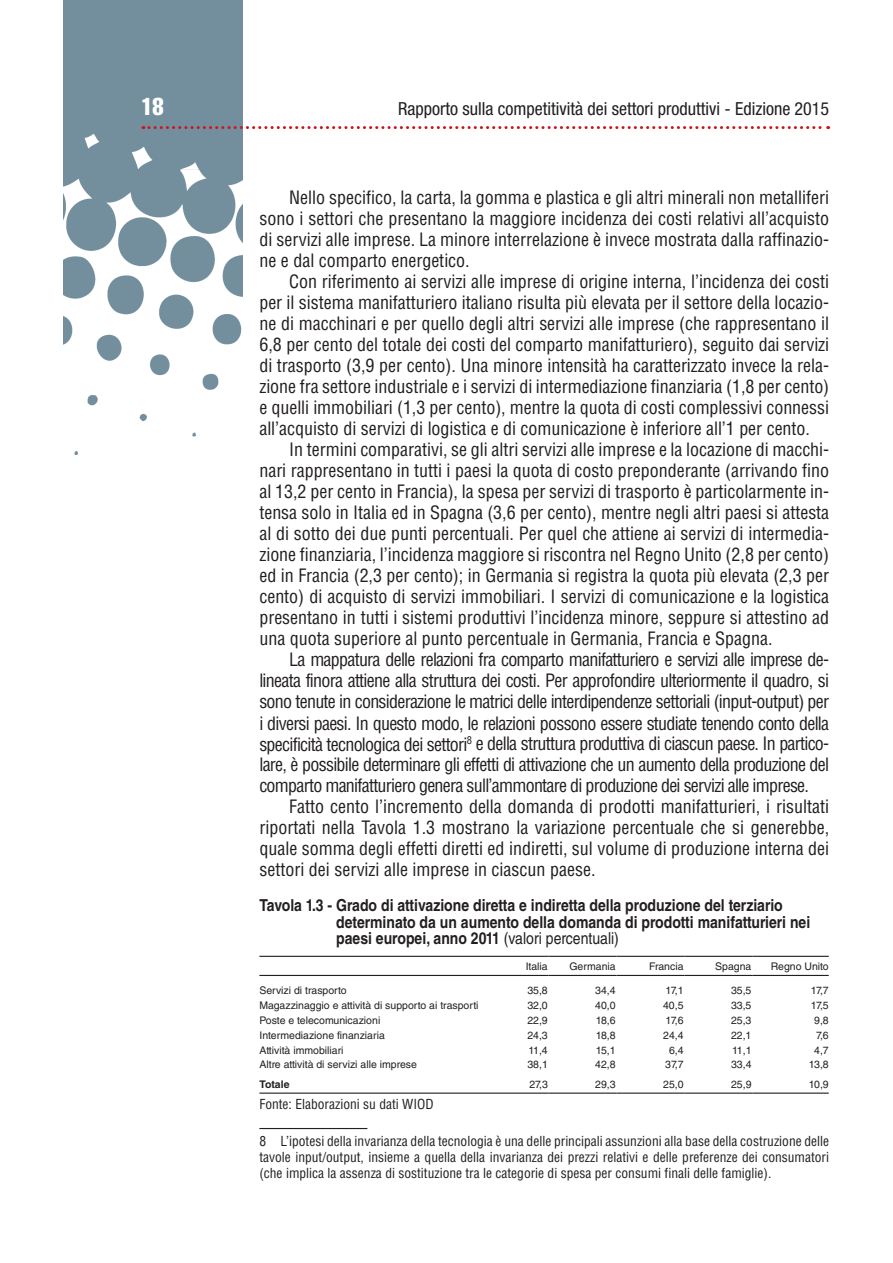
<style>
.page{position:relative;width:893px;height:1263px;background:#fff}
.page>*{position:absolute;margin:0;border:0;box-sizing:border-box;transform-origin:0 0}
.t1{font:24px "Helvetica LT Std Comp";color:#fff}
.t2{font:condensed 18px/21px "Helvetica LT Std";color:#231f20;text-align:justify}
.t3{font:condensed 18px "Helvetica Neue LT Std";color:#231f20}
.t4{font:700 16.5px/16.5px "Helvetica LT Std";color:#231f20;scale:.85 1}
.t5{font:condensed 13.5px/16.2px "Helvetica LT Std";color:#231f20;text-align:justify}
.t6{font:10.5px "Helvetica LT Std";color:#231f20}
.t7{font:700 10.5px "Helvetica LT Std";color:#231f20}
.s1{font-weight:400}
</style>
<div class="page">
<img style="left:64px;top:0;width:178px;height:454px">
<svg style="left:143px;top:126px;width:686px;height:3px"></svg>
<hr style="left:259px;top:1128px;width:108px;height:1px;background:#231f20">
<hr style="left:259px;top:956px;width:230px;height:1px;background:#231f20">
<hr style="left:489px;top:956px;width:60px;height:1px;background:#231f20">
<hr style="left:549px;top:956px;width:67px;height:1px;background:#231f20">
<hr style="left:616px;top:956px;width:68px;height:1px;background:#231f20">
<hr style="left:684px;top:956px;width:68px;height:1px;background:#231f20">
<hr style="left:752px;top:956px;width:77px;height:1px;background:#231f20">
<hr style="left:259px;top:975px;width:230px;height:1px;background:#231f20">
<hr style="left:489px;top:975px;width:60px;height:1px;background:#231f20">
<hr style="left:549px;top:975px;width:67px;height:1px;background:#231f20">
<hr style="left:616px;top:975px;width:68px;height:1px;background:#231f20">
<hr style="left:684px;top:975px;width:68px;height:1px;background:#231f20">
<hr style="left:752px;top:975px;width:77px;height:1px;background:#231f20">
<hr style="left:259px;top:1092px;width:230px;height:2px;background:#231f20">
<hr style="left:489px;top:1092px;width:60px;height:2px;background:#231f20">
<hr style="left:549px;top:1092px;width:67px;height:2px;background:#231f20">
<hr style="left:616px;top:1092px;width:68px;height:2px;background:#231f20">
<hr style="left:684px;top:1092px;width:68px;height:2px;background:#231f20">
<hr style="left:752px;top:1092px;width:77px;height:2px;background:#231f20">
<h1 class="t1" style="left:141px;top:91px;width:24px">18</h1>
<p class="t3" style="left:398px;top:98px;width:433px">Rapporto sulla competitività dei settori produttivi - Edizione 2015</p>
<p class="t2" style="left:259px;top:187px;width:571px;text-indent:30px">Nello specifico, la carta, la gomma e plastica e gli altri minerali non metalliferi sono i settori che presentano la maggiore incidenza dei costi relativi all’acquisto di servizi alle imprese. La minore interrelazione è invece mostrata dalla raffinazio&shy;ne e dal comparto energetico.</p>
<p class="t2" style="left:259px;top:271px;width:571px;text-indent:30px">Con riferimento ai servizi alle imprese di origine interna, l’incidenza dei costi per il sistema manifatturiero italiano risulta più elevata per il settore della locazio&shy;ne di macchinari e per quello degli altri servizi alle imprese (che rappresentano il 6,8 per cento del totale dei costi del comparto manifatturiero), seguito dai servizi di trasporto (3,9 per cento). Una minore intensità ha caratterizzato invece la rela&shy;zione fra settore industriale e i servizi di intermediazione finanziaria (1,8 per cento) e quelli immobiliari (1,3 per cento), mentre la quota di costi complessivi connessi all’acquisto di servizi di logistica e di comunicazione è inferiore all’1 per cento.</p>
<p class="t2" style="left:259px;top:439px;width:571px;text-indent:30px">In termini comparativi, se gli altri servizi alle imprese e la locazione di macchi&shy;nari rappresentano in tutti i paesi la quota di costo preponderante (arrivando fino al 13,2 per cento in Francia), la spesa per servizi di trasporto è particolarmente in&shy;tensa solo in Italia ed in Spagna (3,6 per cento), mentre negli altri paesi si attesta al di sotto dei due punti percentuali. Per quel che attiene ai servizi di intermedia&shy;zione finanziaria, l’incidenza maggiore si riscontra nel Regno Unito (2,8 per cento) ed in Francia (2,3 per cento); in Germania si registra la quota più elevata (2,3 per cento) di acquisto di servizi immobiliari. I servizi di comunicazione e la logistica presentano in tutti i sistemi produttivi l’incidenza minore, seppure si attestino ad una quota superiore al punto percentuale in Germania, Francia e Spagna.</p>
<p class="t2" style="left:259px;top:649px;width:571px;text-indent:30px">La mappatura delle relazioni fra comparto manifatturiero e servizi alle imprese de&shy;lineata finora attiene alla struttura dei costi. Per approfondire ulteriormente il quadro, si sono tenute in considerazione le matrici delle interdipendenze settoriali (input-output) per i diversi paesi. In questo modo, le relazioni possono essere studiate tenendo conto della specificità tecnologica dei settori<sup>8</sup> e della struttura produttiva di ciascun paese. In partico&shy;lare, è possibile determinare gli effetti di attivazione che un aumento della produzione del comparto manifatturiero genera sull’ammontare di produzione dei servizi alle imprese.</p>
<p class="t2" style="left:259px;top:796px;width:571px;text-indent:30px">Fatto cento l’incremento della domanda di prodotti manifatturieri, i risultati riportati nella Tavola 1.3 mostrano la variazione percentuale che si generebbe, quale somma degli effetti diretti ed indiretti, sul volume di produzione interna dei settori dei servizi alle imprese in ciascun paese.</p>
<p class="t4" style="left:336px;top:897px;width:559px;text-indent:-77px">Tavola 1.3 - Grado di attivazione diretta e indiretta della produzione del terziario determinato da un aumento della domanda di prodotti manifatturieri nei paesi europei, anno 2011 <span class="s1">(valori percentuali)</span></p>
<p class="t6" style="left:526px;top:960px;width:24px">Italia</p>
<p class="t6" style="left:569px;top:960px;width:48px">Germania</p>
<p class="t6" style="left:649px;top:960px;width:36px">Francia</p>
<p class="t6" style="left:715px;top:960px;width:38px">Spagna</p>
<p class="t6" style="left:771px;top:960px;width:59px">Regno Unito</p>
<p class="t6" style="left:259px;top:984px;width:89px">Servizi di trasporto</p>
<p class="t6" style="left:527px;top:984px;width:22px">35,8</p>
<p class="t6" style="left:595px;top:984px;width:22px">34,4</p>
<p class="t6" style="left:666px;top:984px;width:20px">17,1</p>
<p class="t6" style="left:731px;top:984px;width:22px">35,5</p>
<p class="t6" style="left:811px;top:984px;width:20px">17,7</p>
<p class="t6" style="left:259px;top:999px;width:221px">Magazzinaggio e attività di supporto ai trasporti</p>
<p class="t6" style="left:527px;top:999px;width:22px">32,0</p>
<p class="t6" style="left:595px;top:999px;width:22px">40,0</p>
<p class="t6" style="left:663px;top:999px;width:22px">40,5</p>
<p class="t6" style="left:731px;top:999px;width:22px">33,5</p>
<p class="t6" style="left:811px;top:999px;width:20px">17,5</p>
<p class="t6" style="left:259px;top:1014px;width:122px">Poste e telecomunicazioni</p>
<p class="t6" style="left:527px;top:1014px;width:22px">22,9</p>
<p class="t6" style="left:596px;top:1014px;width:22px">18,6</p>
<p class="t6" style="left:666px;top:1014px;width:20px">17,6</p>
<p class="t6" style="left:731px;top:1014px;width:22px">25,3</p>
<p class="t6" style="left:814px;top:1014px;width:16px">9,8</p>
<p class="t6" style="left:259px;top:1029px;width:127px">Intermediazione finanziaria</p>
<p class="t6" style="left:527px;top:1029px;width:22px">24,3</p>
<p class="t6" style="left:596px;top:1029px;width:22px">18,8</p>
<p class="t6" style="left:663px;top:1029px;width:22px">24,4</p>
<p class="t6" style="left:731px;top:1029px;width:22px">22,1</p>
<p class="t6" style="left:816px;top:1029px;width:14px">7,6</p>
<p class="t6" style="left:259px;top:1044px;width:86px">Attività immobiliari</p>
<p class="t6" style="left:529px;top:1044px;width:21px">11,4</p>
<p class="t6" style="left:596px;top:1044px;width:22px">15,1</p>
<p class="t6" style="left:669px;top:1044px;width:16px">6,4</p>
<p class="t6" style="left:732px;top:1044px;width:21px">11,1</p>
<p class="t6" style="left:814px;top:1044px;width:16px">4,7</p>
<p class="t6" style="left:259px;top:1059px;width:159px">Altre attività di servizi alle imprese</p>
<p class="t6" style="left:527px;top:1059px;width:22px">38,1</p>
<p class="t6" style="left:595px;top:1059px;width:22px">42,8</p>
<p class="t6" style="left:665px;top:1059px;width:20px">37,7</p>
<p class="t6" style="left:731px;top:1059px;width:22px">33,4</p>
<p class="t6" style="left:809px;top:1059px;width:22px">13,8</p>
<p class="t7" style="left:259px;top:1078px;width:32px">Totale</p>
<p class="t6" style="left:529px;top:1078px;width:20px">27,3</p>
<p class="t6" style="left:595px;top:1078px;width:22px">29,3</p>
<p class="t6" style="left:663px;top:1078px;width:22px">25,0</p>
<p class="t6" style="left:731px;top:1078px;width:22px">25,9</p>
<p class="t6" style="left:809px;top:1078px;width:21px">10,9</p>
<p class="t5" style="left:259px;top:1096px;width:176px">Fonte: Elaborazioni su dati WIOD</p>
<p class="t5" style="left:259px;top:1132px;width:571px">8 L’ipotesi della invarianza della tecnologia è una delle principali assunzioni alla base della costruzione delle tavole input/output, insieme a quella della invarianza dei prezzi relativi e delle preferenze dei consumatori (che implica la assenza di sostituzione tra le categorie di spesa per consumi finali delle famiglie).</p>
</div>
